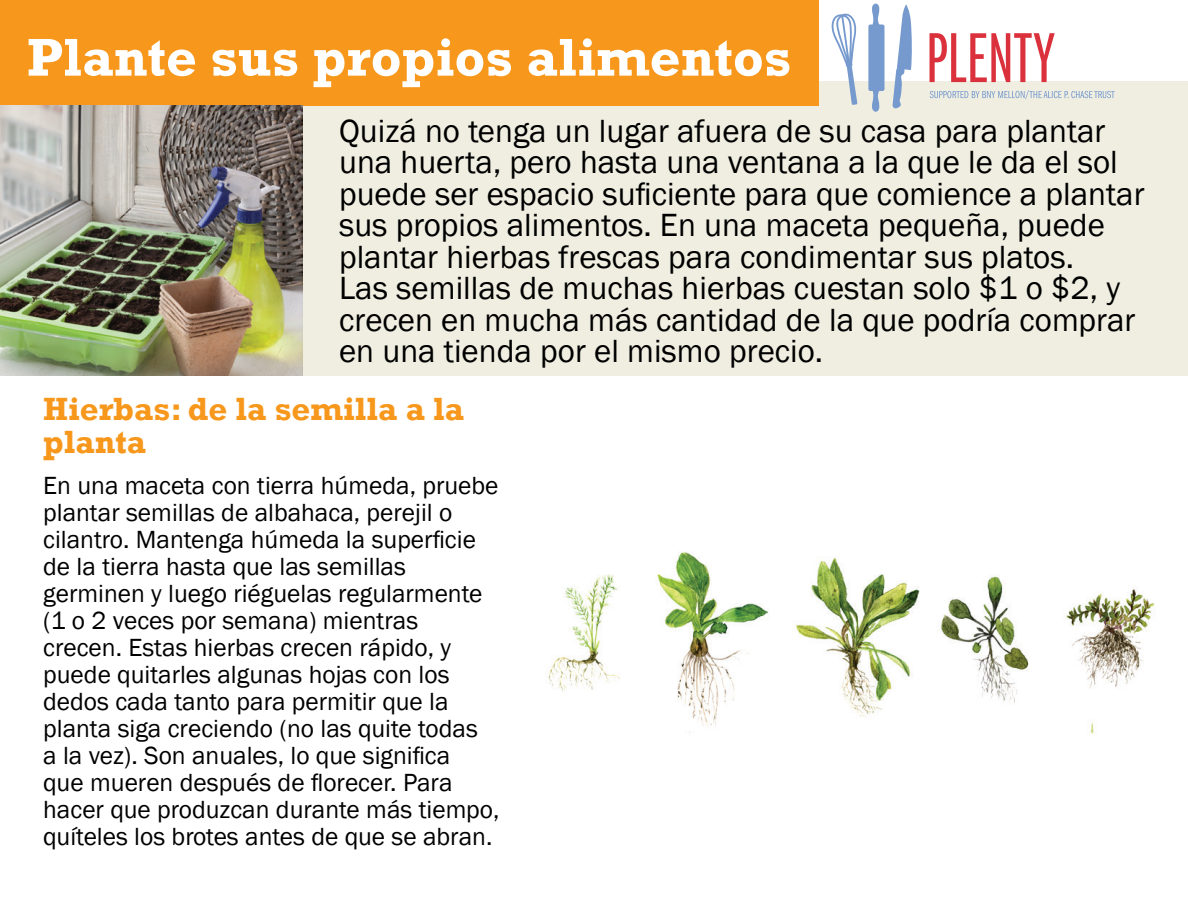
<style>
.page{position:relative;width:1188px;height:918px;background:#fff}
.page>*{position:absolute;margin:0;border:0;box-sizing:border-box;transform-origin:0 0}
.t1{font:700 54px "Rockwell";color:#fff}
.t2{font:33px/31.5px "Franklin Gothic";color:#000}
.t3{font:700 33px/33px "Rockwell";color:#f7981d}
.t4{font:25.5px/27px "Franklin Gothic";color:#000}
</style>
<div class="page">
<div style="left:0;top:81px;width:1188px;height:294px;background:#efeee1"></div>
<div style="left:0;top:0;width:819px;height:105px;background:#f7981d"></div>
<svg style="left:832px;top:13px;width:25px;height:92px"></svg>
<svg style="left:868px;top:4px;width:17px;height:108px"></svg>
<svg style="left:893px;top:5px;width:19px;height:104px"></svg>
<svg style="left:930px;top:33px;width:125px;height:49px"></svg>
<svg style="left:930px;top:90px;width:185px;height:9px"></svg>
<img style="left:0;top:105px;width:303px;height:270px">
<img style="left:548px;top:551px;width:607px;height:183px">
<h1 class="t1" style="left:27px;top:25px;width:766px">Plante sus propios alimentos</h1>
<p class="t2" style="left:339px;top:116px;width:807px">Quizá no tenga un lugar afuera de su casa para plantar una huerta, pero hasta una ventana a la que le da el sol puede ser espacio suficiente para que comience a plantar sus propios alimentos. En una maceta pequeña, puede plantar hierbas frescas para condimentar sus platos.<br>Las semillas de muchas hierbas cuestan solo $1 o $2, y crecen en mucha más cantidad de la que podría comprar en una tienda por el mismo precio.</p>
<p class="t3" style="left:43px;top:392px;width:422px">Hierbas: de la semilla a la planta</p>
<p class="t4" style="left:43px;top:472px;width:458px">En una maceta con tierra húmeda, pruebe plantar semillas de albahaca, perejil o cilantro. Mantenga húmeda la superficie de la tierra hasta que las semillas germinen y luego riéguelas regularmente (1 o 2 veces por semana) mientras crecen. Estas hierbas crecen rápido, y puede quitarles algunas hojas con los dedos cada tanto para permitir que la planta siga creciendo (no las quite todas<br>a la vez). Son anuales, lo que significa<br>que mueren después de florecer. Para hacer que produzcan durante más tiempo, quíteles los brotes antes de que se abran.</p>
</div>
